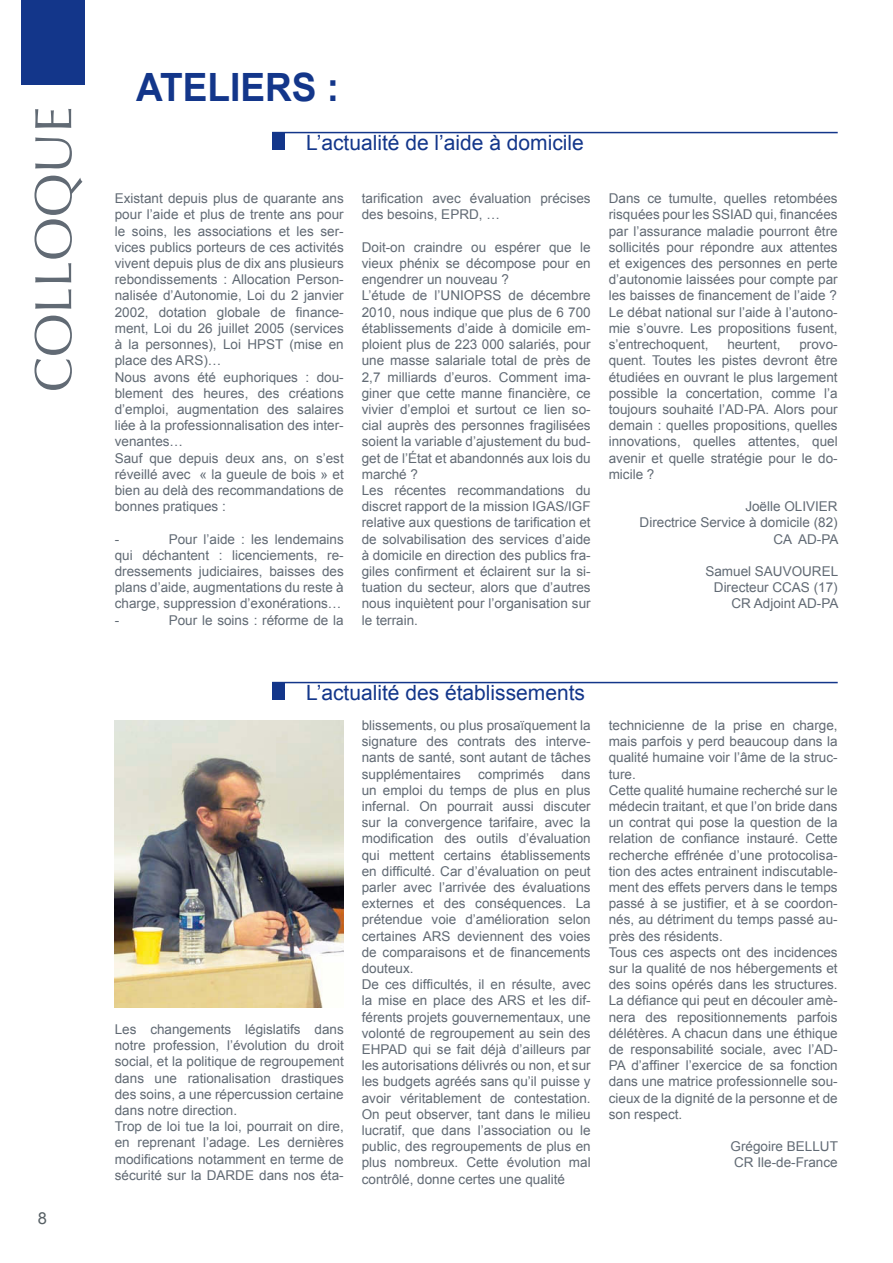
<style>
.page{position:relative;width:893px;height:1263px;background:#fff}
.page>*{position:absolute;margin:0;border:0;box-sizing:border-box;transform-origin:0 0}
.t1{font:52.5px "Optima";color:#616a74}
.t2{font:700 39px "Arial";color:#13368a;scale:.95 1}
.t3{font:21px "Arial";color:#13368a}
.t4{font:16.5px "Arial";color:#576065}
.t5{font:13.5px/16.2px "Arial";color:#616a74}
</style>
<div class="page">
<div style="left:21px;top:0;width:64px;height:85px;background:#13368a"></div>
<div style="left:272px;top:132px;width:13px;height:18px;background:#13368a"></div>
<hr style="left:272px;top:132px;width:566px;height:1px;background:#13368a">
<div style="left:272px;top:682px;width:13px;height:18px;background:#13368a"></div>
<hr style="left:272px;top:682px;width:566px;height:1px;background:#13368a">
<img style="left:115px;top:720px;width:228px;height:287px">
<h1 class="t1" style="left:23px;top:392px;width:287px;rotate:-90deg">COLLOQUE</h1>
<p class="t4" style="left:38px;top:1207px;width:11px">8</p>
<h2 class="t2" style="left:136px;top:62px;width:215px">ATELIERS :</h2>
<h3 class="t3" style="left:306px;top:129px;width:279px">L’actualité de l’aide à domicile</h3>
<p class="t5" style="left:115px;top:191px;width:230px">Existant depuis plus de quarante ans pour l’aide et plus de trente ans pour le soins, les associations et les ser&shy;vices publics porteurs de ces activités vivent depuis plus de dix ans plusieurs rebondissements : Allocation Person&shy;nalisée d’Autonomie, Loi du 2 janvier 2002, dotation globale de finance&shy;ment, Loi du 26 juillet 2005 (services à la personnes), Loi HPST (mise en place des ARS)…<br>Nous avons été euphoriques : dou&shy;blement des heures, des créations d’emploi, augmentation des salaires liée à la professionnalisation des inter&shy;venantes…<br>Sauf que depuis deux ans, on s’est réveillé avec « la gueule de bois » et bien au delà des recommandations de bonnes pratiques :</p>
<p class="t5" style="left:115px;top:531px;width:6px">-</p>
<p class="t5" style="left:115px;top:531px;width:230px;text-indent:54px">Pour l’aide : les lendemains qui déchantent : licenciements, re&shy;dressements judiciaires, baisses des plans d’aide, augmentations du reste à charge, suppression d’exonérations… -</p>
<p class="t5" style="left:169px;top:612px;width:176px">Pour le soins : réforme de la</p>
<p class="t5" style="left:362px;top:191px;width:230px">tarification avec évaluation précises des besoins, EPRD, …</p>
<p class="t5" style="left:362px;top:239px;width:230px">Doit-on craindre ou espérer que le vieux phénix se décompose pour en engendrer un nouveau ?<br>L’étude de l’UNIOPSS de décembre 2010, nous indique que plus de 6 700 établissements d’aide à domicile em&shy;ploient plus de 223 000 salariés, pour une masse salariale total de près de 2,7 milliards d’euros. Comment ima&shy;giner que cette manne financière, ce vivier d’emploi et surtout ce lien so&shy;cial auprès des personnes fragilisées soient la variable d’ajustement du bud&shy;get de l’État et abandonnés aux lois du marché ?<br>Les récentes recommandations du discret rapport de la mission IGAS/IGF relative aux questions de tarification et de solvabilisation des services d’aide à domicile en direction des publics fra&shy;giles confirment et éclairent sur la si&shy;tuation du secteur, alors que d’autres nous inquiètent pour l’organisation sur le terrain.</p>
<p class="t5" style="left:609px;top:191px;width:230px;text-align:justify">Dans ce tumulte, quelles retombées risquées pour les SSIAD qui, financées par l’assurance maladie pourront être sollicités pour répondre aux attentes et exigences des personnes en perte d’autonomie laissées pour compte par les baisses de financement de l’aide ?<br>Le débat national sur l’aide à l’autono&shy;mie s’ouvre. Les propositions fusent, s’entrechoquent,</p>
<p class="t5" style="left:727px;top:336px;width:55px">heurtent,</p>
<p class="t5" style="left:609px;top:336px;width:230px;text-align:justify;text-indent:191px">provo&shy;quent. Toutes les pistes devront être étudiées en ouvrant le plus largement possible la concertation, comme l’a toujours souhaité l’AD-PA. Alors pour demain : quelles propositions, quelles innovations, quelles attentes, quel avenir et quelle stratégie pour le do&shy;micile ?</p>
<p class="t5" style="left:640px;top:498px;width:200px;text-align:right">Joëlle OLIVIER<br>Directrice Service à domicile (82)<br>CA AD-PA</p>
<p class="t5" style="left:705px;top:563px;width:135px;text-align:right">Samuel SAUVOUREL<br>Directeur CCAS (17)<br>CR Adjoint AD-PA</p>
<h3 class="t3" style="left:306px;top:679px;width:280px">L’actualité des établissements</h3>
<p class="t5" style="left:115px;top:1021px;width:230px">Les changements législatifs dans notre profession, l’évolution du droit social, et la politique de regroupement dans une rationalisation drastiques des soins, a une répercussion certaine dans notre direction.<br>Trop de loi tue la loi, pourrait on dire, en reprenant l’adage. Les dernières modifications notamment en terme de sécurité sur la DARDE dans nos éta-</p>
<p class="t5" style="left:362px;top:717px;width:230px;text-align:justify">blissements, ou plus prosaïquement la signature des contrats des interve&shy;nants de santé, sont autant de tâches supplémentaires</p>
<p class="t5" style="left:478px;top:766px;width:68px">comprimés</p>
<p class="t5" style="left:362px;top:766px;width:230px;text-indent:200px">dans un emploi du temps de plus en plus infernal. On pourrait aussi discuter sur la convergence tarifaire, avec la modification des outils d’évaluation qui mettent certains établissements en difficulté. Car d’évaluation on peut parler avec l’arrivée des évaluations externes et des conséquences. La prétendue voie d’amélioration selon certaines ARS deviennent des voies de comparaisons et de financements douteux.<br>De ces difficultés, il en résulte, avec la mise en place des ARS et les dif&shy;férents projets gouvernementaux, une volonté de regroupement au sein des EHPAD qui se fait déjà d’ailleurs par les autorisations délivrés ou non, et sur les budgets agréés sans qu’il puisse y avoir véritablement de contestation.<br>On peut observer, tant dans le milieu lucratif, que dans l’association ou le public, des regroupements de plus en plus nombreux. Cette évolution mal contrôlé, donne certes une qualité</p>
<p class="t5" style="left:609px;top:717px;width:230px">technicienne de la prise en charge, mais parfois y perd beaucoup dans la qualité humaine voir l’âme de la struc&shy;ture.<br>Cette qualité humaine recherché sur le médecin traitant, et que l’on bride dans un contrat qui pose la question de la relation de confiance instauré. Cette recherche effrénée d’une protocolisa&shy;tion des actes entrainent indiscutable&shy;ment des effets pervers dans le temps passé à se justifier, et à se coordon&shy;nés, au détriment du temps passé au&shy;près des résidents.<br>Tous ces aspects ont des incidences sur la qualité de nos hébergements et des soins opérés dans les structures.<br>La défiance qui peut en découler amè&shy;nera des repositionnements parfois délétères. A chacun dans une éthique de responsabilité sociale, avec l’AD-PA d’affiner l’exercice de sa fonction dans une matrice professionnelle sou&shy;cieux de la dignité de la personne et de son respect.</p>
<p class="t5" style="left:731px;top:1138px;width:109px">Grégoire BELLUT<br>CR Ile-de-France</p>
</div>
